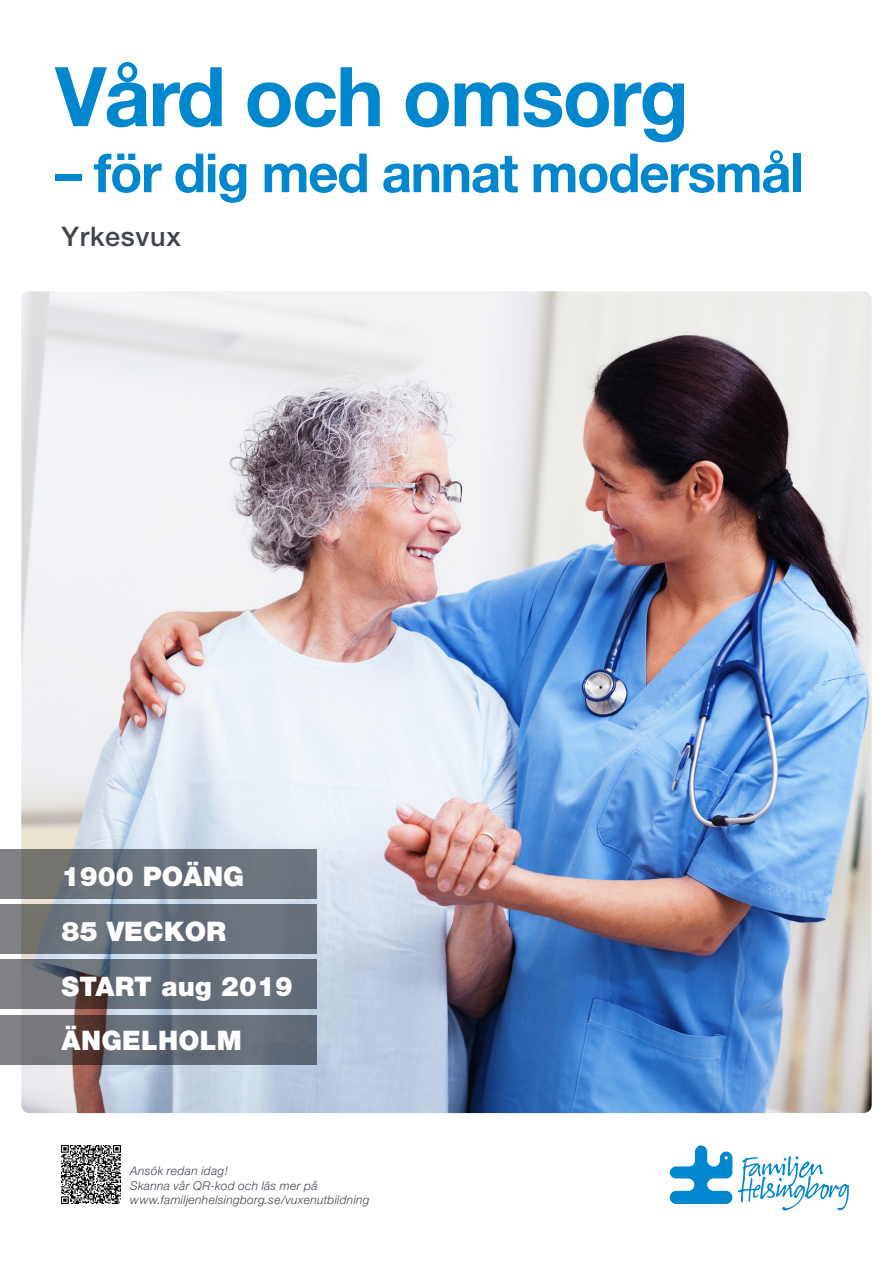
<style>
.page{position:relative;width:893px;height:1263px;background:#fff}
.page>*{position:absolute;margin:0;border:0;box-sizing:border-box;transform-origin:0 0}
.t1{font:700 82.5px "Helvetica Neue";letter-spacing:-.025em;color:#0087cd}
.t2{font:700 54px "Helvetica Neue";letter-spacing:-.025em;color:#0087cd}
.t3{font:900 27px "Helvetica Neue";letter-spacing:.005em;color:#fff}
.t4{font:500 27px "Helvetica Neue LT Pro";letter-spacing:.025em;color:#40444e}
.Brödtext{font:italic 300 12px "Helvetica Neue";letter-spacing:.025em;color:#40444e}
</style>
<div class="page">
<img style="left:21px;top:291px;width:851px;height:822px">
<svg style="left:0;top:960px;width:317px;height:49px;background:#666b74"></svg>
<svg style="left:0;top:904px;width:317px;height:50px;background:#6a727a"></svg>
<svg style="left:0;top:849px;width:317px;height:50px;background:#6c7279"></svg>
<svg style="left:0;top:1015px;width:317px;height:49px;background:#666971"></svg>
<img style="left:62px;top:1145px;width:58px;height:59px">
<svg style="left:738px;top:1156px;width:111px;height:54px"></svg>
<svg style="left:670px;top:1145px;width:62px;height:59px"></svg>
<p class="t1" style="left:55px;top:46px;width:635px">Vård och omsorg</p>
<p class="t2" style="left:55px;top:140px;width:750px">– för dig med annat modersmål</p>
<p class="t4" style="left:62px;top:220px;width:121px">Yrkesvux</p>
<p class="t3" style="left:62px;top:861px;width:184px">1900 POÄNG</p>
<p class="t3" style="left:62px;top:915px;width:166px">85 VECKOR</p>
<p class="t3" style="left:62px;top:970px;width:233px">START aug 2019</p>
<p class="t3" style="left:62px;top:1025px;width:181px">ÄNGELHOLM</p>
<p class="Brödtext" style="left:130px;top:1164px;width:99px">Ansök redan idag!</p>
<p class="Brödtext" style="left:130px;top:1178px;width:189px">Skanna vår QR-kod och läs mer på</p>
<p class="Brödtext" style="left:130px;top:1192px;width:241px">www.familjenhelsingborg.se/vuxenutbildning</p>
</div>
